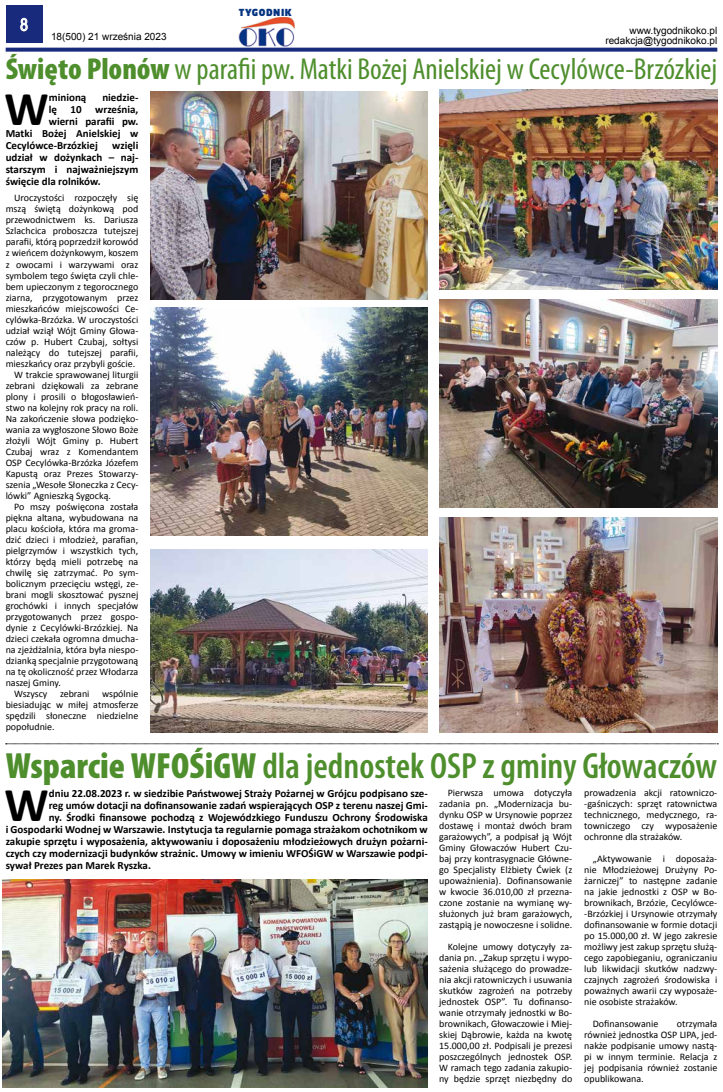
<style>
.page{position:relative;width:723px;height:1092px;background:#fff}
.page>*{position:absolute;margin:0;border:0;box-sizing:border-box;transform-origin:0 0}
.t1{font:700 48.8px "Calibri";color:#000}
.t2{font:600 condensed 36.6px "Myriad Pro";color:#4e8e2c}
.t3{font:condensed 30.4px "Myriad Pro";color:#4e8e2c}
.t4{font:17px "Arial Narrow";color:#fff}
.t5{font:700 11px/12px "Calibri";color:#000;text-align:justify}
.t6{font:10px/11px "Calibri";color:#000;text-align:justify}
.t7{font:10px/10px "Arial";color:#000;text-align:right}
.t8{font:900 9.6px "Neo Sans Pro";letter-spacing:.06em;color:#053481}
.s1{font-weight:900}
</style>
<div class="page">
<div style="left:6px;top:6px;width:37px;height:37px;background:#182a7b"></div>
<svg style="left:20px;top:18px;width:8px;height:13px"></svg>
<svg style="left:6px;top:48px;width:711px;height:4px;fill:#182a7b"></svg>
<img style="left:238px;top:17px;width:56px;height:29px">
<img style="left:150px;top:308px;width:278px;height:228px">
<img style="left:440px;top:299px;width:277px;height:208px">
<img style="left:150px;top:91px;width:278px;height:208px">
<img style="left:440px;top:517px;width:277px;height:215px">
<img style="left:440px;top:90px;width:277px;height:200px">
<img style="left:150px;top:549px;width:278px;height:183px">
<svg style="left:6px;top:743px;width:712px;height:1px"></svg>
<img style="left:2px;top:879px;width:426px;height:208px">
<p class="t8" style="left:239px;top:6px;width:55px">TYGODNIK</p>
<h3 class="t3" style="left:6px;top:51px;width:713px"><span class="s1">Święto Plonów</span> w parafii pw. Matki Bożej Anielskiej w Cecylówce-Brzózkiej</h3>
<h3 class="t4" style="left:20px;top:12px;width:9px">8</h3>
<p class="t7" style="left:605px;top:25px;width:113px">www.tygodnikoko.pl redakcja@tygodnikoko.pl</p>
<p class="t7" style="left:51px;top:32px;width:117px">18(500) 21 września 2023</p>
<h1 class="t1" style="left:5px;top:78px;width:46px">W</h1>
<p class="t5" style="left:49px;top:91px;width:39px">minioną</p>
<p class="t5" style="left:102px;top:91px;width:38px">niedzie-</p>
<p class="t5" style="left:49px;top:103px;width:91px">lę 10 września,</p>
<p class="t5" style="left:49px;top:115px;width:91px">wierni parafii pw.</p>
<p class="t5" style="left:6px;top:127px;width:134px">Matki Bożej Anielskiej w</p>
<p class="t5" style="left:6px;top:139px;width:94px">Cecylówce-Brzózkiej</p>
<p class="t5" style="left:6px;top:139px;width:134px;text-indent:107px">wzięli udział w dożynkach – naj&shy;starszym i najważniejszym święcie dla rolników.</p>
<p class="t6" style="left:14px;top:192px;width:126px">Uroczystości rozpoczęły się</p>
<p class="t6" style="left:6px;top:203px;width:134px">mszą świętą dożynkową pod</p>
<p class="t6" style="left:6px;top:214px;width:134px">przewodnictwem ks. Dariusza</p>
<p class="t6" style="left:6px;top:225px;width:134px">Szlachcica proboszcza tutejszej</p>
<p class="t6" style="left:6px;top:236px;width:134px">parafii, którą poprzedził korowód</p>
<p class="t6" style="left:6px;top:247px;width:134px">z wieńcem dożynkowym, koszem</p>
<p class="t6" style="left:6px;top:258px;width:134px">z owocami i warzywami oraz</p>
<p class="t6" style="left:6px;top:269px;width:134px">symbolem tego święta czyli chle-</p>
<p class="t6" style="left:6px;top:280px;width:134px">bem upieczonym z tegorocznego</p>
<p class="t6" style="left:6px;top:291px;width:134px">ziarna, przygotowanym przez</p>
<p class="t6" style="left:6px;top:302px;width:134px">mieszkańców miejscowości Ce-</p>
<p class="t6" style="left:6px;top:313px;width:134px">cylówka-Brzózka. W uroczystości</p>
<p class="t6" style="left:6px;top:324px;width:134px">udział wziął Wójt Gminy Głowa-</p>
<p class="t6" style="left:6px;top:335px;width:134px">czów p. Hubert Czubaj, sołtysi</p>
<p class="t6" style="left:6px;top:346px;width:134px">należący do tutejszej parafii,</p>
<p class="t6" style="left:6px;top:357px;width:131px">mieszkańcy oraz przybyli goście.</p>
<p class="t6" style="left:14px;top:368px;width:126px">W trakcie sprawowanej liturgii</p>
<p class="t6" style="left:6px;top:379px;width:134px">zebrani dziękowali za zebrane</p>
<p class="t6" style="left:6px;top:390px;width:134px">plony i prosili o błogosławień-</p>
<p class="t6" style="left:6px;top:401px;width:134px">stwo na kolejny rok pracy na roli.</p>
<p class="t6" style="left:6px;top:412px;width:134px">Na zakończenie słowa podzięko-</p>
<p class="t6" style="left:6px;top:423px;width:134px">wania za wygłoszone Słowo Boże</p>
<p class="t6" style="left:6px;top:434px;width:134px">złożyli Wójt Gminy p. Hubert</p>
<p class="t6" style="left:6px;top:445px;width:134px">Czubaj wraz z Komendantem</p>
<p class="t6" style="left:6px;top:456px;width:134px">OSP Cecylówka-Brzózka Józefem</p>
<p class="t6" style="left:6px;top:467px;width:134px">Kapustą oraz Prezes Stowarzy-</p>
<p class="t6" style="left:6px;top:478px;width:134px">szenia „Wesołe Słoneczka z Cecy-</p>
<p class="t6" style="left:6px;top:489px;width:107px">lówki” Agnieszką Sygocką.</p>
<p class="t6" style="left:14px;top:500px;width:126px">Po mszy poświęcona została</p>
<p class="t6" style="left:6px;top:511px;width:134px">piękna altana, wybudowana na</p>
<p class="t6" style="left:6px;top:522px;width:134px">placu kościoła, która ma groma-</p>
<p class="t6" style="left:6px;top:533px;width:134px">dzić dzieci i młodzież, parafian,</p>
<p class="t6" style="left:6px;top:544px;width:134px">pielgrzymów i wszystkich tych,</p>
<p class="t6" style="left:6px;top:555px;width:134px">którzy będą mieli potrzebę na</p>
<p class="t6" style="left:6px;top:566px;width:134px">chwilę się zatrzymać. Po sym-</p>
<p class="t6" style="left:6px;top:577px;width:134px">bolicznym przecięciu wstęgi, ze-</p>
<p class="t6" style="left:6px;top:588px;width:134px">brani mogli skosztować pysznej</p>
<p class="t6" style="left:6px;top:599px;width:134px">grochówki i innych specjałów</p>
<p class="t6" style="left:6px;top:610px;width:134px">przygotowanych przez gospo-</p>
<p class="t6" style="left:6px;top:621px;width:134px">dynie z Cecylówki-Brzózkiej. Na</p>
<p class="t6" style="left:6px;top:632px;width:134px">dzieci czekała ogromna dmucha-</p>
<p class="t6" style="left:6px;top:643px;width:134px">na zjeżdżalnia, która była niespo-</p>
<p class="t6" style="left:6px;top:654px;width:134px">dzianką specjalnie przygotowaną</p>
<p class="t6" style="left:6px;top:665px;width:134px">na tę okoliczność przez Włodarza</p>
<p class="t6" style="left:6px;top:676px;width:57px">naszej Gminy.</p>
<p class="t6" style="left:14px;top:687px;width:126px">Wszyscy zebrani wspólnie</p>
<p class="t6" style="left:6px;top:698px;width:134px">biesiadując w miłej atmosferze</p>
<p class="t6" style="left:6px;top:709px;width:134px">spędzili słoneczne niedzielne</p>
<p class="t6" style="left:6px;top:720px;width:51px">popołudnie.</p>
<h2 class="t2" style="left:6px;top:746px;width:713px"><span class="s1">Wsparcie WFOŚiGW</span> dla jednostek OSP z gminy Głowaczów</h2>
<h1 class="t1" style="left:5px;top:774px;width:46px">W</h1>
<p class="t5" style="left:49px;top:787px;width:380px">dniu 22.08.2023 r. w siedzibie Państwowej Straży Pożarnej w Grójcu podpisano sze-</p>
<p class="t5" style="left:49px;top:799px;width:380px">reg umów dotacji na dofinansowanie zadań wspierających OSP z terenu naszej Gmi-</p>
<p class="t5" style="left:49px;top:811px;width:380px">ny. Środki finansowe pochodzą z Wojewódzkiego Funduszu Ochrony Środowiska</p>
<p class="t5" style="left:6px;top:823px;width:424px">i Gospodarki Wodnej w Warszawie. Instytucja ta regularnie pomaga strażakom ochotnikom w</p>
<p class="t5" style="left:6px;top:835px;width:424px">zakupie sprzętu i wyposażenia, aktywowaniu i doposażeniu młodzieżowych drużyn pożarni-</p>
<p class="t5" style="left:6px;top:847px;width:424px">czych czy modernizacji budynków strażnic. Umowy w imieniu WFOŚiGW w Warszawie podpi-</p>
<p class="t5" style="left:6px;top:859px;width:147px">sywał Prezes pan Marek Ryszka.</p>
<p class="t6" style="left:439px;top:786px;width:135px;text-indent:8px">Pierwsza umowa dotyczyła zadania pn. „Modernizacja bu&shy;dynku OSP w Ursynowie poprzez dostawę i montaż dwóch bram garażowych”, a podpisał ją Wójt Gminy Głowaczów Hubert Czu&shy;baj przy kontrasygnacie Główne&shy;go Specjalisty Elżbiety Ćwiek (z upoważnienia). Dofinansowanie w kwocie 36.010,00 zł przezna&shy;czone zostanie na wymianę wy&shy;służonych już bram garażowych, zastąpią je nowoczesne i solidne.</p>
<p class="t6" style="left:439px;top:940px;width:135px;text-indent:8px">Kolejne umowy dotyczyły za&shy;dania pn. „Zakup sprzętu i wypo&shy;sażenia służącego do prowadze&shy;nia akcji ratowniczych i usuwania skutków zagrożeń na potrzeby jednostek OSP”. Tu dofinanso&shy;wanie otrzymały jednostki w Bo&shy;brownikach, Głowaczowie i Miej&shy;skiej Dąbrowie, każda na kwotę 15.000,00 zł. Podpisali je prezesi poszczególnych jednostek OSP.<br>W ramach tego zadania zakupio&shy;ny będzie sprzęt niezbędny do</p>
<p class="t6" style="left:584px;top:786px;width:135px">prowadzenia akcji ratowniczo--gaśniczych: sprzęt ratownictwa technicznego, medycznego, ra&shy;towniczego czy wyposażenie ochronne dla strażaków.</p>
<p class="t6" style="left:584px;top:852px;width:135px;text-indent:8px">„Aktywowanie i doposaża&shy;nie Młodzieżowej Drużyny Po&shy;żarniczej” to następne zadanie na jakie jednostki z OSP w Bo&shy;brownikach, Brzózie, Cecylówce--Brzózkiej i Ursynowie otrzymały dofinansowanie w formie dotacji po 15.000,00 zł. W jego zakresie możliwy jest zakup sprzętu służą&shy;cego zapobieganiu, ograniczaniu lub likwidacji skutków nadzwy&shy;czajnych zagrożeń środowiska i poważnych awarii czy wyposaże&shy;nie osobiste strażaków.</p>
<p class="t6" style="left:593px;top:1017px;width:67px">Dofinansowanie</p>
<p class="t6" style="left:584px;top:1017px;width:135px;text-indent:92px">otrzymała również jednostka OSP LIPA, jed&shy;nakże podpisanie umowy nastą&shy;pi w innym terminie. Relacja z jej podpisania również zostanie opublikowana.</p>
</div>
